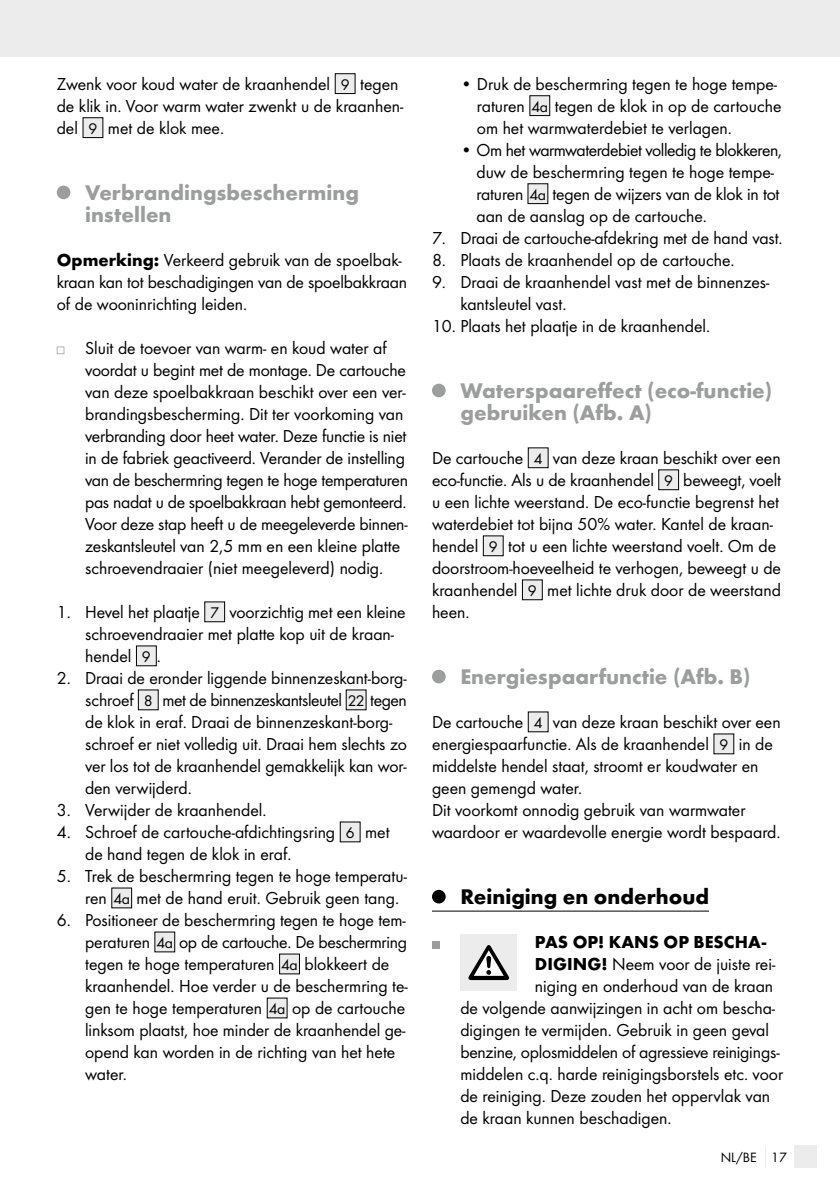
<style>
.page{position:relative;width:840px;height:1191px;background:#fff}
.page>*{position:absolute;margin:0;border:0;box-sizing:border-box;transform-origin:0 0}
.t1{font:700 22px/22px "Futura";color:#9c9d9d}
.t2{font:700 22px "Futura";color:#000}
.t3{font:18px/22px "Futura Boo";color:#000}
.t4{font:700 18px "Futura";color:#000}
.t5{font:14px "Futura Boo";color:#000}
.s1{font-size:16px}
.s2{font-family:"Futura";font-weight:700}
</style>
<div class="page">
<hr style="left:0;top:0;width:1px;height:57px;background:#ececec">
<div style="left:1px;top:0;width:838px;height:57px;background:#ececec"></div>
<div style="left:794px;top:1145px;width:22px;height:23px;background:#ececec"></div>
<div style="left:335px;top:74px;width:20px;height:20px;background:#ececec"></div>
<div style="left:334px;top:73px;width:21px;height:21px;border:1px solid #000"></div>
<div style="left:83px;top:118px;width:20px;height:20px;background:#ececec"></div>
<div style="left:82px;top:117px;width:21px;height:21px;border:1px solid #000"></div>
<div style="left:57px;top:186px;width:13px;height:13px;background:#9c9d9d;border-radius:50%"></div>
<svg style="left:57px;top:346px;width:7px;height:8px"></svg>
<div style="left:205px;top:602px;width:19px;height:20px;background:#ececec"></div>
<div style="left:204px;top:601px;width:21px;height:21px;border:1px solid #000"></div>
<div style="left:136px;top:646px;width:20px;height:20px;background:#ececec"></div>
<div style="left:136px;top:645px;width:21px;height:21px;border:1px solid #000"></div>
<div style="left:138px;top:690px;width:20px;height:20px;background:#ececec"></div>
<div style="left:346px;top:690px;width:20px;height:20px;background:#ececec"></div>
<div style="left:340px;top:822px;width:20px;height:20px;background:#ececec"></div>
<div style="left:112px;top:888px;width:20px;height:20px;background:#ececec"></div>
<div style="left:155px;top:932px;width:20px;height:20px;background:#ececec"></div>
<div style="left:279px;top:954px;width:20px;height:20px;background:#ececec"></div>
<div style="left:279px;top:953px;width:21px;height:21px;border:1px solid #000"></div>
<div style="left:267px;top:998px;width:20px;height:20px;background:#ececec"></div>
<hr style="left:432px;top:910px;width:276px;height:1px;background:#000">
<div style="left:529px;top:96px;width:20px;height:20px;background:#ececec"></div>
<div style="left:529px;top:95px;width:21px;height:21px;border:1px solid #000"></div>
<div style="left:527px;top:184px;width:20px;height:20px;background:#ececec"></div>
<div style="left:527px;top:183px;width:21px;height:21px;border:1px solid #000"></div>
<div style="left:432px;top:384px;width:13px;height:13px;background:#9c9d9d;border-radius:50%"></div>
<div style="left:528px;top:448px;width:20px;height:20px;background:#ececec"></div>
<div style="left:527px;top:447px;width:21px;height:21px;border:1px solid #000"></div>
<div style="left:658px;top:470px;width:20px;height:20px;background:#ececec"></div>
<div style="left:657px;top:469px;width:21px;height:21px;border:1px solid #000"></div>
<div style="left:483px;top:536px;width:20px;height:20px;background:#ececec"></div>
<div style="left:482px;top:535px;width:21px;height:21px;border:1px solid #000"></div>
<div style="left:522px;top:580px;width:20px;height:20px;background:#ececec"></div>
<div style="left:432px;top:670px;width:13px;height:13px;background:#9c9d9d;border-radius:50%"></div>
<div style="left:528px;top:712px;width:20px;height:20px;background:#ececec"></div>
<div style="left:713px;top:734px;width:20px;height:20px;background:#ececec"></div>
<div style="left:432px;top:890px;width:13px;height:13px;background:#000;border-radius:50%"></div>
<div style="left:432px;top:940px;width:7px;height:8px;background:#9c9d9d"></div>
<div style="left:460px;top:934px;width:57px;height:57px;background:#ececec"></div>
<svg style="left:468px;top:945px;width:40px;height:35px"></svg>
<p class="t3" style="left:57px;top:73px;width:348px">Zwenk voor koud water de kraanhendel <span class="s1">9</span> tegen de klik in. Voor warm water zwenkt u de kraanhen&shy;del <span class="s1">9</span> met de klok mee.</p>
<p class="t1" style="left:85px;top:181px;width:275px">Verbrandingsbescherming instellen</p>
<p class="t3" style="left:57px;top:249px;width:352px"><span class="s2">Opmerking:</span> Verkeerd gebruik van de spoelbak&shy;kraan kan tot beschadigingen van de spoelbakkraan of de wooninrichting leiden.</p>
<p class="t3" style="left:85px;top:337px;width:324px">Sluit de toevoer van warm- en koud water af voordat u begint met de montage. De cartouche van deze spoelbakkraan beschikt over een ver&shy;brandingsbescherming. Dit ter voorkoming van verbranding door heet water. Deze functie is niet in de fabriek geactiveerd. Verander de instelling van de beschermring tegen te hoge temperaturen pas nadat u de spoelbakkraan hebt gemonteerd.<br>Voor deze stap heeft u de meegeleverde binnen&shy;zeskantsleutel van 2,5 mm en een kleine platte schroevendraaier (niet meegeleverd) nodig.</p>
<p class="t3" style="left:85px;top:601px;width:322px;text-indent:-28px">1. Hevel het plaatje <span class="s1">7</span> voorzichtig met een kleine schroevendraaier met platte kop uit de kraan&shy;hendel <span class="s1">9</span> .</p>
<p class="t3" style="left:85px;top:667px;width:323px;text-indent:-28px">2. Draai de eronder liggende binnenzeskant-borg&shy;schroef <span class="s1">8</span> met de binnenzeskantsleutel <span class="s1">22</span> tegen de klok in eraf. Draai de binnenzeskant-borg&shy;schroef er niet volledig uit. Draai hem slechts zo ver los tot de kraanhendel gemakkelijk kan wor&shy;den verwijderd.</p>
<p class="t3" style="left:57px;top:799px;width:211px">3. Verwijder de kraanhendel.</p>
<p class="t3" style="left:85px;top:821px;width:306px;text-indent:-28px">4. Schroef de cartouche-afdichtingsring <span class="s1">6</span> met de hand tegen de klok in eraf.</p>
<p class="t3" style="left:85px;top:865px;width:323px;text-indent:-28px">5. Trek de beschermring tegen te hoge temperatu&shy;ren <span class="s1">4a</span> met de hand eruit. Gebruik geen tang.</p>
<p class="t3" style="left:85px;top:909px;width:324px;text-indent:-28px">6. Positioneer de beschermring tegen te hoge tem&shy;peraturen <span class="s1">4a</span> op de cartouche. De beschermring tegen te hoge temperaturen <span class="s1">4a</span> blokkeert de kraanhendel. Hoe verder u de beschermring te&shy;gen te hoge temperaturen <span class="s1">4a</span> op de cartouche linksom plaatst, hoe minder de kraanhendel ge&shy;opend kan worden in de richting van het hete water.</p>
<p class="t3" style="left:476px;top:73px;width:306px;text-indent:-17px">• Druk de beschermring tegen te hoge tempe&shy;raturen <span class="s1">4a</span> tegen de klok in op de cartouche om het warmwaterdebiet te verlagen.</p>
<p class="t3" style="left:476px;top:139px;width:307px;text-indent:-16px">• Om het warmwaterdebiet volledig te blokkeren, duw de beschermring tegen te hoge tempe&shy;raturen <span class="s1">4a</span> tegen de wijzers van de klok in tot aan de aanslag op de cartouche.</p>
<p class="t3" style="left:432px;top:227px;width:352px">7. Draai de cartouche-afdekring met de hand vast.</p>
<p class="t3" style="left:432px;top:249px;width:304px">8. Plaats de kraanhendel op de cartouche.</p>
<p class="t3" style="left:460px;top:271px;width:310px;text-indent:-28px">9. Draai de kraanhendel vast met de binnenzes&shy;kantsleutel vast.</p>
<p class="t3" style="left:432px;top:315px;width:279px">10. Plaats het plaatje in de kraanhendel.</p>
<p class="t1" style="left:460px;top:379px;width:313px">Waterspaareffect (eco-functie) gebruiken (Afb. A)</p>
<p class="t3" style="left:432px;top:447px;width:350px">De cartouche <span class="s1">4</span> van deze kraan beschikt over een eco-functie. Als u de kraanhendel <span class="s1">9</span> beweegt, voelt u een lichte weerstand. De eco-functie begrenst het waterdebiet tot bijna 50% water. Kantel de kraan&shy;hendel <span class="s1">9</span> tot u een lichte weerstand voelt. Om de doorstroom-hoeveelheid te verhogen, beweegt u de kraanhendel <span class="s1">9</span> met lichte druk door de weerstand heen.</p>
<p class="t1" style="left:460px;top:665px;width:291px">Energiespaarfunctie (Afb. B)</p>
<p class="t3" style="left:432px;top:711px;width:350px">De cartouche <span class="s1">4</span> van deze kraan beschikt over een energiespaarfunctie. Als de kraanhendel <span class="s1">9</span> in de middelste hendel staat, stroomt er koudwater en geen gemengd water.<br>Dit voorkomt onnodig gebruik van warmwater waardoor er waardevolle energie wordt bespaard.</p>
<p class="t2" style="left:460px;top:883px;width:250px">Reiniging en onderhoud</p>
<p class="t4" style="left:534px;top:931px;width:233px">PAS OP! KANS OP BESCHA-</p>
<p class="t3" style="left:534px;top:953px;width:242px"><span class="s2">DIGING!</span> Neem voor de juiste rei-</p>
<p class="t3" style="left:534px;top:975px;width:240px">niging en onderhoud van de kraan</p>
<p class="t3" style="left:460px;top:997px;width:316px">de volgende aanwijzingen in acht om bescha-</p>
<p class="t3" style="left:460px;top:1019px;width:310px">digingen te vermijden. Gebruik in geen geval</p>
<p class="t3" style="left:460px;top:1041px;width:321px">benzine, oplosmiddelen of agressieve reinigings-</p>
<p class="t3" style="left:460px;top:1063px;width:324px">middelen c.q. harde reinigingsborstels etc. voor</p>
<p class="t3" style="left:460px;top:1085px;width:311px">de reiniging. Deze zouden het oppervlak van</p>
<p class="t3" style="left:460px;top:1107px;width:212px">de kraan kunnen beschadigen.</p>
<p class="t5" style="left:720px;top:1149px;width:67px">NL/BE 17</p>
</div>
